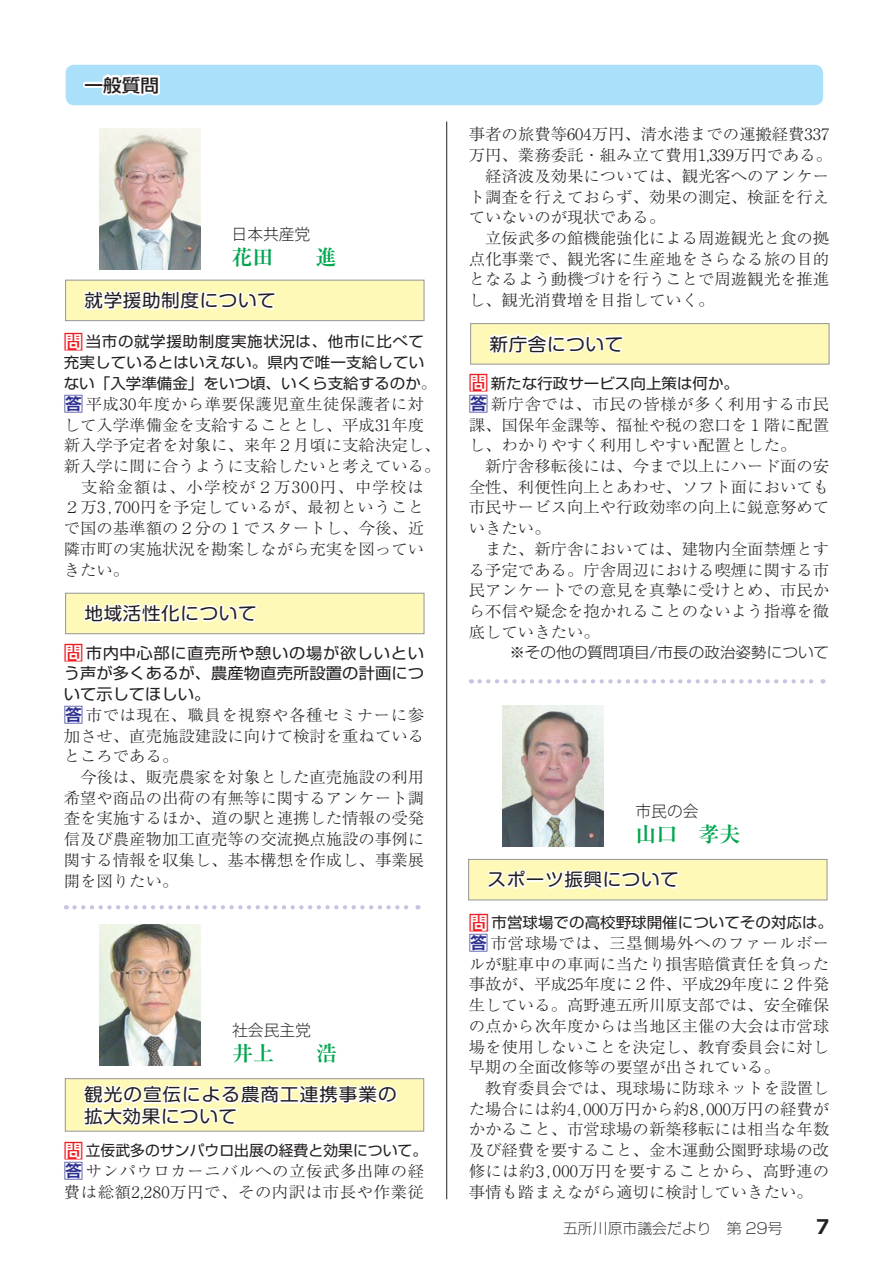
<style>
.page{position:relative;width:893px;height:1263px;background:#fff}
.page>*{position:absolute;margin:0;border:0;box-sizing:border-box;transform-origin:0 0}
.t1{font:700 21px "Ryumin Pro";color:#00a54f}
.t2{font:700 20.25px "Meiryo";color:#231f20}
.t3{font:17.85px "Shin M Go Pro";letter-spacing:.03em;color:#231f20;scale:1.05 1}
.t4{font:17.85px/21.3px "Shin M Go Pro";letter-spacing:.05em;color:#231f20;scale:1.05 1}
.t5{font:500 17.85px "Shin Go Pro";color:#231f20;scale:1.05 1}
.t6{font:300 15.75px/20.7px "Ryumin Pro";color:#231f20;scale:1.04 1}
.t7{font:300 15.75px/20.7px "Ryumin Pro";letter-spacing:.035em;color:#231f20;scale:1.04 1}
.t8{font:300 15.75px "Koz Go Pro";color:#231f20}
.t9{font:15.6px/20.7px "Shin Go Pro";letter-spacing:.005em;color:#231f20;text-align:justify;scale:1.05 1}
.t10{font:300 15px "Shin Go Pro";color:#231f20;scale:1.04 1}
.t11{font:14.85px/20.7px "Shin Go Pro";color:#231f20;scale:1.05 1}
.t12{font:14.85px "Shin Go Pro";color:#231f20}
.t13{font:300 expanded 14.85px "Shin Go Pro";color:#231f20}
.s1{font-family:"Shin Go Pro De";font-weight:700;font-size:19.35px;color:#ee1d23}
.s2{font-family:"Ryumin Pro";font-weight:300;font-size:15px}
.s3{font-family:"Shin Go Pro De";font-weight:700;font-size:19.35px;color:#2e3092}
</style>
<div class="page">
<hr style="left:446px;top:122px;width:1px;height:1077px;background:#231f20">
<div style="left:66px;top:65px;width:757px;height:40px;background:#aae0f9;border-radius:9px"></div>
<div style="left:83px;top:82px;width:22px;height:6px;border:4px solid #fff"></div>
<svg style="left:98px;top:74px;width:62px;height:22px"></svg>
<img style="left:99px;top:129px;width:101px;height:99px">
<svg style="left:74px;top:905px;width:344px;height:4px"></svg>
<svg style="left:479px;top:679px;width:344px;height:4px"></svg>
<div style="left:470px;top:323px;width:359px;height:41px;background:#fff9b8;border:1px solid #939598"></div>
<svg style="left:486px;top:323px;width:139px;height:31px"></svg>
<div style="left:65px;top:593px;width:359px;height:41px;background:#fff9b8;border:1px solid #939598"></div>
<svg style="left:82px;top:592px;width:176px;height:43px"></svg>
<div style="left:65px;top:280px;width:359px;height:41px;background:#fff9b8;border:1px solid #939598"></div>
<svg style="left:82px;top:228px;width:196px;height:83px"></svg>
<div style="left:65px;top:1078px;width:359px;height:53px;background:#fff9b8"></div>
<svg style="left:81px;top:1043px;width:319px;height:83px"></svg>
<img style="left:100px;top:924px;width:101px;height:142px">
<div style="left:468px;top:859px;width:359px;height:41px;background:#fff9b8;border:1px solid #939598"></div>
<svg style="left:487px;top:869px;width:39px;height:20px"></svg>
<div style="left:525px;top:877px;width:20px;height:5px;border:3px solid #fff"></div>
<svg style="left:544px;top:859px;width:137px;height:42px"></svg>
<img style="left:503px;top:705px;width:101px;height:142px">
<p class="t5" style="left:85px;top:70px;width:72px">一般質問</p>
<p class="t8" style="left:232px;top:224px;width:80px">日本共産党</p>
<h1 class="t1" style="left:232px;top:241px;width:106px">花田　　進</h1>
<p class="t3" style="left:85px;top:286px;width:184px">就学援助制度について</p>
<p class="t11" style="left:64px;top:329px;width:356px"><span class="s1">問</span>当市の就学援助制度実施状況は、他市に比べて充実しているとはいえない。県内で唯一支給していない「入学準備金」をいつ頃、いくら支給するのか<span class="s2">。</span></p>
<p class="t6" style="left:64px;top:392px;width:364px"><span class="s3">答</span>平成30年度から準要保護児童生徒保護者に対して入学準備金を支給することとし、平成31年度新入学予定者を対象に、来年２月頃に支給決定し、新入学に間に合うように支給したいと考えている。　支給金額は、小学校が２万300円、中学校は<br>２万3,700円を予定しているが、最初ということで国の基準額の２分の１でスタートし、今後、近隣市町の実施状況を勘案しながら充実を図っていきたい。</p>
<p class="t3" style="left:85px;top:599px;width:165px">地域活性化について</p>
<p class="t9" style="left:64px;top:640px;width:345px"><span class="s1">問</span>市内中心部に直売所や憩いの場が欲しいという声が多くあるが、農産物直売所設置の計画について示してほしい。</p>
<p class="t6" style="left:64px;top:703px;width:348px"><span class="s3">答</span>市では現在、職員を視察や各種セミナーに参加させ、直売施設建設に向けて検討を重ねているところである。<br>　今後は、販売農家を対象とした直売施設の利用希望や商品の出荷の有無等に関するアンケート調査を実施するほか、道の駅と連携した情報の受発信及び農産物加工直売等の交流拠点施設の事例に関する情報を収集し、基本構想を作成し、事業展開を図りたい。</p>
<p class="t8" style="left:232px;top:1020px;width:80px">社会民主党</p>
<h1 class="t1" style="left:232px;top:1036px;width:106px">井上　　浩</h1>
<p class="t4" style="left:84px;top:1082px;width:299px">観光の宣伝による農商工連携事業の拡大効果について</p>
<p class="t12" style="left:64px;top:1138px;width:365px"><span class="s1">問</span>立佞武多のサンパウロ出展の経費と効果について。</p>
<p class="t7" style="left:64px;top:1159px;width:348px"><span class="s3">答</span>サンパウロカーニバルへの立佞武多出陣の経費は総額2,280万円で、その内訳は市長や作業従</p>
<p class="t6" style="left:469px;top:123px;width:351px">事者の旅費等604万円、清水港までの運搬経費337万円、業務委託・組み立て費用1,339万円である。　経済波及効果については、観光客へのアンケート調査を行えておらず、効果の測定、検証を行えていないのが現状である。<br>　立佞武多の館機能強化による周遊観光と食の拠点化事業で、観光客に生産地をさらなる旅の目的となるよう動機づけを行うことで周遊観光を推進し、観光消費増を目指していく。</p>
<p class="t3" style="left:490px;top:329px;width:129px">新庁舎について</p>
<p class="t11" style="left:469px;top:371px;width:259px"><span class="s1">問</span>新たな行政サービス向上策は何か。</p>
<p class="t6" style="left:469px;top:392px;width:348px"><span class="s3">答</span>新庁舎では、市民の皆様が多く利用する市民課、国保年金課等、福祉や税の窓口を１階に配置し、わかりやすく利用しやすい配置とした。<br>　新庁舎移転後には、今まで以上にハード面の安全性、利便性向上とあわせ、ソフト面においても市民サービス向上や行政効率の向上に鋭意努めていきたい。<br>　また、新庁舎においては、建物内全面禁煙とする予定である。庁舎周辺における喫煙に関する市民アンケートでの意見を真摯に受けとめ、市民から不信や疑念を抱かれることのないよう指導を徹底していきたい。</p>
<p class="t10" style="left:494px;top:640px;width:324px">　※その他の質問項目/市長の政治姿勢について</p>
<p class="t8" style="left:635px;top:800px;width:64px">市民の会</p>
<h1 class="t1" style="left:635px;top:817px;width:106px">山口　孝夫</h1>
<p class="t3" style="left:488px;top:865px;width:184px">スポーツ振興について</p>
<p class="t11" style="left:469px;top:910px;width:348px"><span class="s1">問</span>市営球場での高校野球開催についてその対応は。</p>
<p class="t6" style="left:469px;top:931px;width:348px"><span class="s3">答</span>市営球場では、三塁側場外へのファールボールが駐車中の車両に当たり損害賠償責任を負った事故が、平成25年度に２件、平成29年度に２件発生している。高野連五所川原支部では、安全確保の点から次年度からは当地区主催の大会は市営球場を使用しないことを決定し、教育委員会に対し早期の全面改修等の要望が出されている。<br>　教育委員会では、現球場に防球ネットを設置した場合には約4,000万円から約8,000万円の経費がかかること、市営球場の新築移転には相当な年数及び経費を要すること、金木運動公園野球場の改修には約3,000万円を要することから、高野連の事情も踏まえながら適切に検討していきたい。</p>
<p class="t13" style="left:563px;top:1216px;width:221px">五所川原市議会だより　第 29号</p>
<p class="t2" style="left:816px;top:1212px;width:15px">7</p>
</div>
